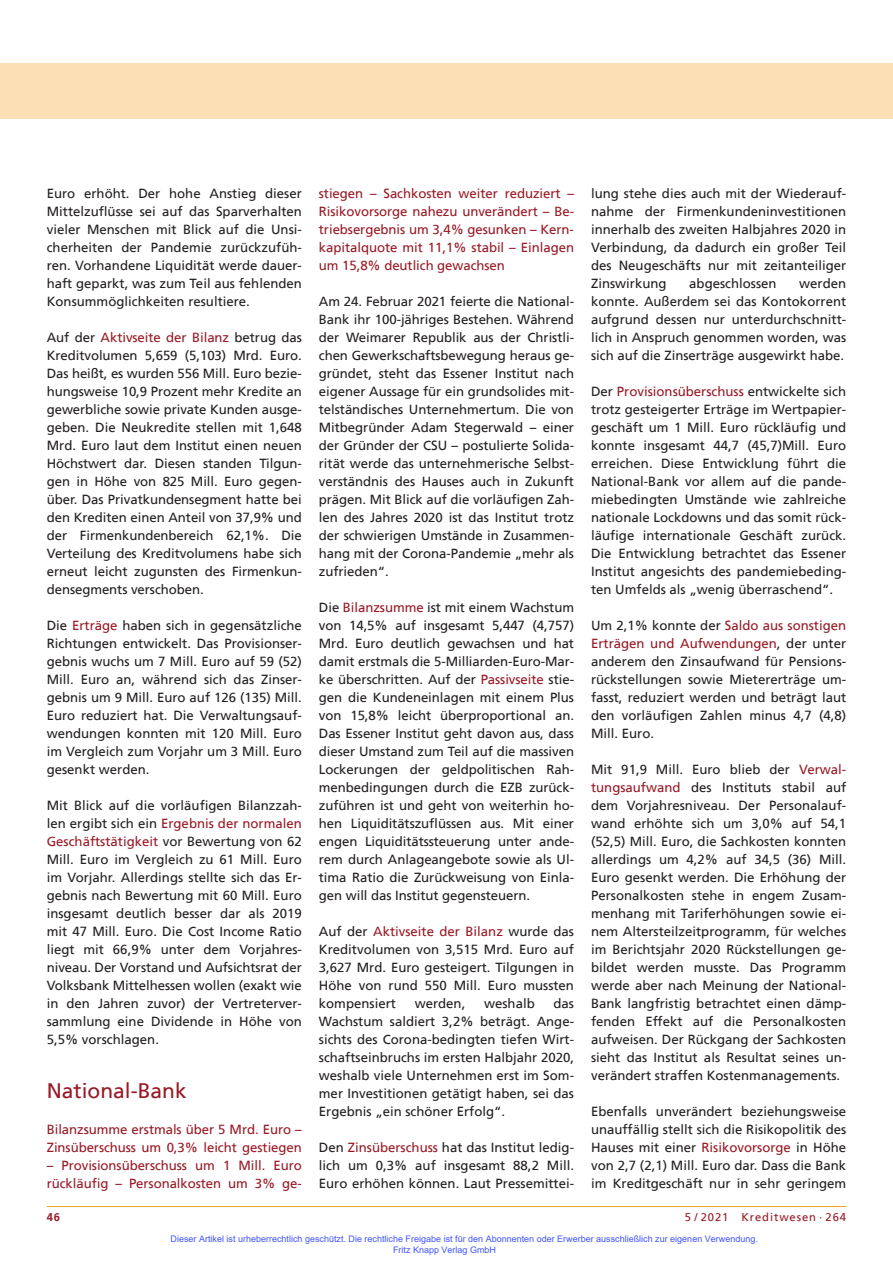
<style>
.page{position:relative;width:893px;height:1263px;background:#fff}
.page>*{position:absolute;margin:0;border:0;box-sizing:border-box;transform-origin:0 0}
.t1{font:21px "Frutiger";color:#981a26}
.t2{font:13.2px/18px "Frutiger";color:#231f20;text-align:justify}
.t3{font:13.2px/18px "Frutiger";letter-spacing:-.005em;color:#981a26}
.t4{font:11.25px "Frutiger";letter-spacing:.08em;color:#981a26}
.t5{font:700 11.25px "Frutiger";color:#981a26}
.t6{font:9px/10.8px "Arial";color:#4054ff}
.s1{color:#981a26}
</style>
<div class="page">
<hr style="left:47px;top:1206px;width:799px;height:1px;background:#f1a31e">
<div style="left:0;top:64px;width:893px;height:55px;background:#fbdfb5"></div>
<p class="t2" style="left:47px;top:185px;width:257px">Euro erhöht. Der hohe Anstieg dieser Mittelzuflüsse sei auf das Sparverhalten vieler Menschen mit Blick auf die Unsi&shy;cherheiten der Pandemie zurückzufüh&shy;ren. Vorhandene Liquidität werde dauer&shy;haft geparkt, was zum Teil aus fehlenden Konsummöglichkeiten resultiere.</p>
<p class="t2" style="left:47px;top:329px;width:257px">Auf der <span class="s1">Aktivseite der Bilanz</span> betrug das Kreditvolumen 5,659 (5,103) Mrd. Euro.<br>Das heißt, es wurden 556 Mill. Euro bezie&shy;hungsweise 10,9 Prozent mehr Kredite an gewerbliche sowie private Kunden ausge&shy;geben. Die Neukredite stellen mit 1,648<br>Mrd. Euro laut dem Institut einen neuen Höchstwert dar. Diesen standen Tilgun&shy;gen in Höhe von 825 Mill. Euro gegen&shy;über. Das Privatkundensegment hatte bei den Krediten einen Anteil von 37,9% und der Firmenkundenbereich 62,1%. Die Verteilung des Kreditvolumens habe sich erneut leicht zugunsten des Firmenkun&shy;densegments verschoben.</p>
<p class="t2" style="left:47px;top:617px;width:257px">Die <span class="s1">Erträge</span> haben sich in gegensätzliche Richtungen entwickelt. Das Provisionser&shy;gebnis wuchs um 7 Mill. Euro auf 59 (52)<br>Mill. Euro an, während sich das Zinser&shy;gebnis um 9 Mill. Euro auf 126 (135) Mill.<br>Euro reduziert hat. Die Verwaltungsauf&shy;wendungen konnten mit 120 Mill. Euro im Vergleich zum Vorjahr um 3 Mill. Euro gesenkt werden.</p>
<p class="t2" style="left:47px;top:797px;width:257px">Mit Blick auf die vorläufigen Bilanzzah&shy;len ergibt sich ein <span class="s1">Ergebnis der normalen Geschäftstätigkeit</span> vor Bewertung von 62<br>Mill. Euro im Vergleich zu 61 Mill. Euro im Vorjahr. Allerdings stellte sich das Er&shy;gebnis nach Bewertung mit 60 Mill. Euro insgesamt deutlich besser dar als 2019 mit 47 Mill. Euro. Die Cost Income Ratio liegt mit 66,9% unter dem Vorjahres&shy;niveau. Der Vorstand und Aufsichtsrat der Volksbank Mittelhessen wollen (exakt wie in den Jahren zuvor) der Vertreterver&shy;sammlung eine Dividende in Höhe von 5,5% vorschlagen.</p>
<h1 class="t1" style="left:47px;top:1081px;width:142px">National-Bank</h1>
<p class="t3" style="left:47px;top:1121px;width:257px">Bilanzsumme erstmals über 5 Mrd. Euro –<br>Zinsüberschuss um 0,3% leicht gestiegen</p>
<p class="t3" style="left:47px;top:1157px;width:257px">– Provisionsüberschuss um 1 Mill. Euro rückläufig – Personalkosten um 3% ge-</p>
<p class="t3" style="left:319px;top:185px;width:257px;text-align:justify">stiegen – Sachkosten weiter reduziert – Risikovorsorge nahezu unverändert – Be&shy;triebsergebnis um 3,4% gesunken – Kern&shy;kapitalquote mit 11,1% stabil – Einlagen um 15,8% deutlich gewachsen</p>
<p class="t2" style="left:319px;top:293px;width:257px">Am 24. Februar 2021 feierte die National-Bank ihr 100-jähriges Bestehen. Während der Weimarer Republik aus der Christli&shy;chen Gewerkschaftsbewegung heraus ge&shy;gründet, steht das Essener Institut nach eigener Aussage für ein grundsolides mit&shy;telständisches Unternehmertum. Die von Mitbegründer Adam Stegerwald – einer der Gründer der CSU – postulierte Solida&shy;rität werde das unternehmerische Selbst&shy;verständnis des Hauses auch in Zukunft prägen. Mit Blick auf die vorläufigen Zah&shy;len des Jahres 2020 ist das Institut trotz der schwierigen Umstände in Zusammen&shy;hang mit der Corona-Pandemie „mehr als zufrieden“.</p>
<p class="t2" style="left:319px;top:599px;width:257px">Die <span class="s1">Bilanzsumme</span> ist mit einem Wachstum von 14,5% auf insgesamt 5,447 (4,757)<br>Mrd. Euro deutlich gewachsen und hat damit erstmals die 5-Milliarden-Euro-Mar&shy;ke überschritten. Auf der <span class="s1">Passivseite</span> stie&shy;gen die Kundeneinlagen mit einem Plus von 15,8% leicht überproportional an.<br>Das Essener Institut geht davon aus, dass dieser Umstand zum Teil auf die massiven Lockerungen der geldpolitischen Rah&shy;menbedingungen durch die EZB zurück&shy;zuführen ist und geht von weiterhin ho&shy;hen Liquiditätszuflüssen aus. Mit einer engen Liquiditätssteuerung unter ande&shy;rem durch Anlageangebote sowie als Ul&shy;tima Ratio die Zurückweisung von Einla&shy;gen will das Institut gegensteuern.</p>
<p class="t2" style="left:319px;top:923px;width:257px">Auf der <span class="s1">Aktivseite der Bilanz</span> wurde das Kreditvolumen von 3,515 Mrd. Euro auf 3,627 Mrd. Euro gesteigert. Tilgungen in Höhe von rund 550 Mill. Euro mussten kompensiert</p>
<p class="t2" style="left:319px;top:995px;width:257px;text-indent:235px">das Wachstum saldiert 3,2% beträgt. Ange&shy;sichts des Corona-bedingten tiefen Wirt&shy;schaftseinbruchs im ersten Halbjahr 2020, weshalb viele Unternehmen erst im Som&shy;mer Investitionen getätigt haben, sei das Ergebnis „ein schöner Erfolg“.</p>
<p class="t2" style="left:319px;top:1139px;width:257px">Den <span class="s1">Zinsüberschuss</span> hat das Institut ledig&shy;lich um 0,3% auf insgesamt 88,2 Mill.<br>Euro erhöhen können. Laut Pressemittei-</p>
<p class="t2" style="left:415px;top:995px;width:52px">werden,</p>
<p class="t2" style="left:484px;top:995px;width:52px">weshalb</p>
<p class="t2" style="left:591px;top:185px;width:257px">lung stehe dies auch mit der Wiederauf&shy;nahme der Firmenkundeninvestitionen innerhalb des zweiten Halbjahres 2020 in Verbindung, da dadurch ein großer Teil des Neugeschäfts nur mit zeitanteiliger Zinswirkung</p>
<p class="t2" style="left:591px;top:275px;width:257px;text-indent:208px">werden konnte. Außerdem sei das Kontokorrent aufgrund dessen nur unterdurchschnitt&shy;lich in Anspruch genommen worden, was sich auf die Zinserträge ausgewirkt habe.</p>
<p class="t2" style="left:591px;top:383px;width:257px">Der <span class="s1">Provisionsüberschuss</span> entwickelte sich trotz gesteigerter Erträge im Wertpapier&shy;geschäft um 1 Mill. Euro rückläufig und konnte insgesamt 44,7 (45,7)Mill. Euro erreichen. Diese Entwicklung führt die National-Bank vor allem auf die pande&shy;miebedingten Umstände wie zahlreiche nationale Lockdowns und das somit rück&shy;läufige internationale Geschäft zurück.<br>Die Entwicklung betrachtet das Essener Institut angesichts des pandemiebeding&shy;ten Umfelds als „wenig überraschend“.</p>
<p class="t2" style="left:591px;top:617px;width:257px">Um 2,1% konnte der <span class="s1">Saldo aus sonstigen Erträgen und Aufwendungen</span>, der unter anderem den Zinsaufwand für Pensions&shy;rückstellungen sowie Mietererträge um&shy;fasst, reduziert werden und beträgt laut den vorläufigen Zahlen minus 4,7 (4,8)<br>Mill. Euro.</p>
<p class="t2" style="left:591px;top:761px;width:257px">Mit 91,9 Mill. Euro blieb der <span class="s1">Verwal&shy;tungsaufwand</span> des Instituts stabil auf dem Vorjahresniveau. Der Personalauf&shy;wand erhöhte sich um 3,0% auf 54,1 (52,5) Mill. Euro, die Sachkosten konnten allerdings um 4,2% auf 34,5 (36) Mill.<br>Euro gesenkt werden. Die Erhöhung der Personalkosten stehe in engem Zusam&shy;menhang mit Tariferhöhungen sowie ei&shy;nem Altersteilzeitprogramm, für welches im Berichtsjahr 2020 Rückstellungen ge&shy;bildet werden musste. Das Programm werde aber nach Meinung der National-Bank langfristig betrachtet einen dämp&shy;fenden Effekt auf die Personalkosten aufweisen. Der Rückgang der Sachkosten sieht das Institut als Resultat seines un&shy;verändert straffen Kostenmanagements.</p>
<p class="t2" style="left:591px;top:1103px;width:257px">Ebenfalls unverändert beziehungsweise unauffällig stellt sich die Risikopolitik des Hauses mit einer <span class="s1">Risikovorsorge</span> in Höhe von 2,7 (2,1) Mill. Euro dar. Dass die Bank im Kreditgeschäft nur in sehr geringem</p>
<p class="t2" style="left:689px;top:275px;width:89px">abgeschlossen</p>
<p class="t5" style="left:47px;top:1211px;width:15px">46</p>
<p class="t4" style="left:685px;top:1211px;width:163px">5 / 2021 Kreditwesen · 264</p>
<p class="t6" style="left:393px;top:1233px;width:366px;text-indent:-223px">Dieser Artikel ist urheberrechtlich geschützt. Die rechtliche Freigabe ist für den Abonnenten oder Erwerber ausschließlich zur eigenen Verwendung.<br>Fritz Knapp Verlag GmbH</p>
</div>
